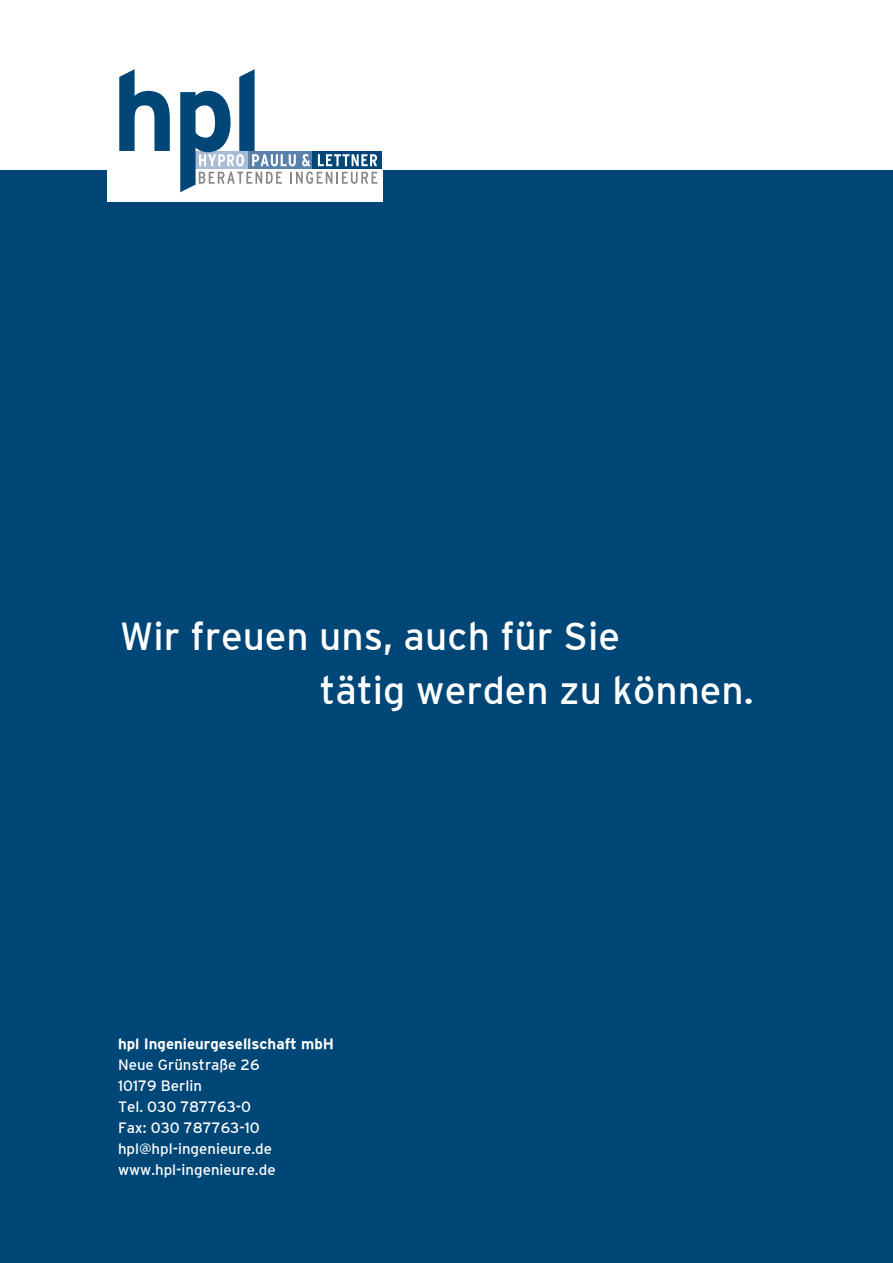
<style>
.page{position:relative;width:893px;height:1263px;background:#fff}
.page>*{position:absolute;margin:0;border:0;box-sizing:border-box;transform-origin:0 0}
.t1{font:39px/54px "Interstate";color:#fff}
.t2{font:15px/21px "Interstate";color:#fff}
.t3{font:700 15px "Interstate";color:#fff}
</style>
<div class="page">
<div style="left:0;top:170px;width:893px;height:1093px;background:#004676"></div>
<div style="left:107px;top:59px;width:276px;height:143px;background:#fff"></div>
<div style="left:313px;top:151px;width:69px;height:18px;background:#004676"></div>
<svg style="left:119px;top:69px;width:51px;height:82px"></svg>
<svg style="left:180px;top:69px;width:197px;height:123px"></svg>
<h1 class="t1" style="left:320px;top:609px;width:435px;text-indent:-200px">Wir freuen uns, auch für Sie<br>tätig werden zu können.</h1>
<p class="t3" style="left:118px;top:1035px;width:218px">hpl Ingenieurgesellschaft mbH</p>
<p class="t2" style="left:118px;top:1054px;width:159px">Neue Grünstraße 26<br>10179 Berlin<br>Tel. 030 787763-0<br>Fax: 030 787763-10 hpl@hpl-ingenieure.de www.hpl-ingenieure.de</p>
</div>
